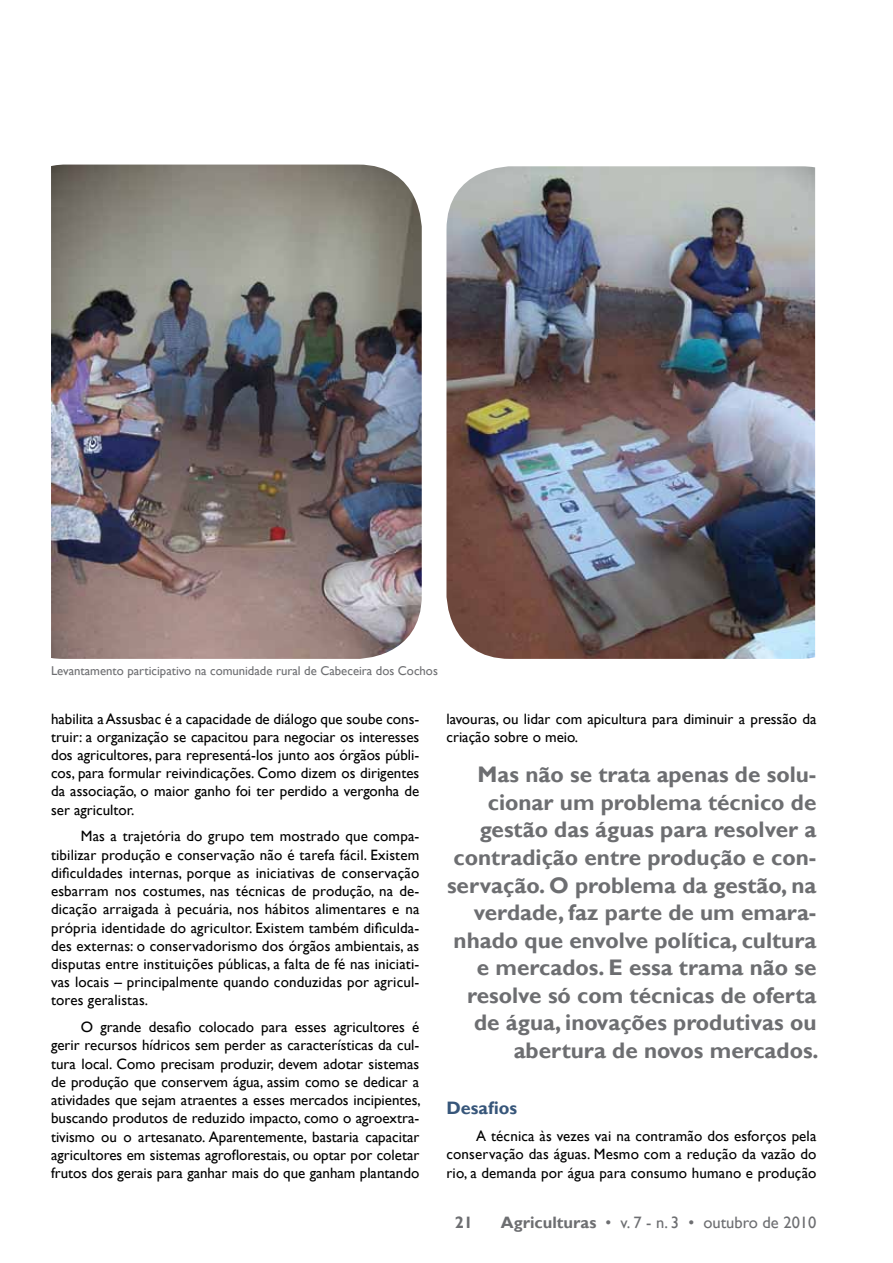
<style>
.page{position:relative;width:893px;height:1263px;background:#fff}
.page>*{position:absolute;margin:0;border:0;box-sizing:border-box;transform-origin:0 0}
.t1{font:700 22.5px/27.6px "Gill Sans";color:#6d6e71;text-align:right}
.t2{font:700 18px "Gill Sans";color:#37567a}
.t3{font:16.5px "Gill Sans";color:#6d6e71}
.t4{font:700 16.5px "Gill Sans";color:#6d6e71}
.t5{font:15px/18.3px "Gill Sans";color:#000;text-align:justify}
.t6{font:12.75px "Gill Sans";color:#6d6e71}
.s1{font-weight:700}
</style>
<div class="page">
<img style="left:446px;top:166px;width:369px;height:493px">
<img style="left:51px;top:165px;width:371px;height:494px">
<p class="t6" style="left:51px;top:663px;width:388px">Levantamento participativo na comunidade rural de Cabeceira dos Cochos</p>
<p class="t5" style="left:51px;top:709px;width:370px">habilita a Assusbac é a capacidade de diálogo que soube cons&shy;truir: a organização se capacitou para negociar os interesses dos agricultores, para representá-los junto aos órgãos públi&shy;cos, para formular reivindicações. Como dizem os dirigentes da associação, o maior ganho foi ter perdido a vergonha de ser agricultor.</p>
<p class="t5" style="left:51px;top:827px;width:370px;text-indent:30px">Mas a trajetória do grupo tem mostrado que compa&shy;tibilizar produção e conservação não é tarefa fácil. Existem dificuldades internas, porque as iniciativas de conservação esbarram nos costumes, nas técnicas de produção, na de&shy;dicação arraigada à pecuária, nos hábitos alimentares e na própria identidade do agricultor. Existem também dificulda&shy;des externas: o conservadorismo dos órgãos ambientais, as disputas entre instituições públicas, a falta de fé nas iniciati&shy;vas locais – principalmente quando conduzidas por agricul&shy;tores geralistas.</p>
<p class="t5" style="left:51px;top:1018px;width:371px;text-indent:30px">O grande desafio colocado para esses agricultores é gerir recursos hídricos sem perder as características da cul&shy;tura local. Como precisam produzir, devem adotar sistemas de produção que conservem água, assim como se dedicar a atividades que sejam atraentes a esses mercados incipientes, buscando produtos de reduzido impacto, como o agroextra&shy;tivismo ou o artesanato. Aparentemente, bastaria capacitar agricultores em sistemas agroflorestais, ou optar por coletar frutos dos gerais para ganhar mais do que ganham plantando</p>
<p class="t5" style="left:446px;top:709px;width:371px">lavouras, ou lidar com apicultura para diminuir a pressão da criação sobre o meio.</p>
<p class="t1" style="left:447px;top:761px;width:373px">Mas não se trata apenas de solu&shy;cionar um problema técnico de gestão das águas para resolver a contradição entre produção e con&shy;servação. O problema da gestão, na verdade, faz parte de um emara&shy;nhado que envolve política, cultura e mercados. E essa trama não se resolve só com técnicas de oferta de água, inovações produtivas ou abertura de novos mercados.</p>
<p class="t2" style="left:446px;top:1097px;width:72px">Desafios</p>
<p class="t5" style="left:446px;top:1127px;width:372px;text-indent:30px">A técnica às vezes vai na contramão dos esforços pela conservação das águas. Mesmo com a redução da vazão do rio, a demanda por água para consumo humano e produção</p>
<p class="t4" style="left:455px;top:1212px;width:20px">21</p>
<p class="t3" style="left:501px;top:1212px;width:317px"><span class="s1">Agriculturas</span> • v. 7 - n. 3 • outubro de 2010</p>
</div>
